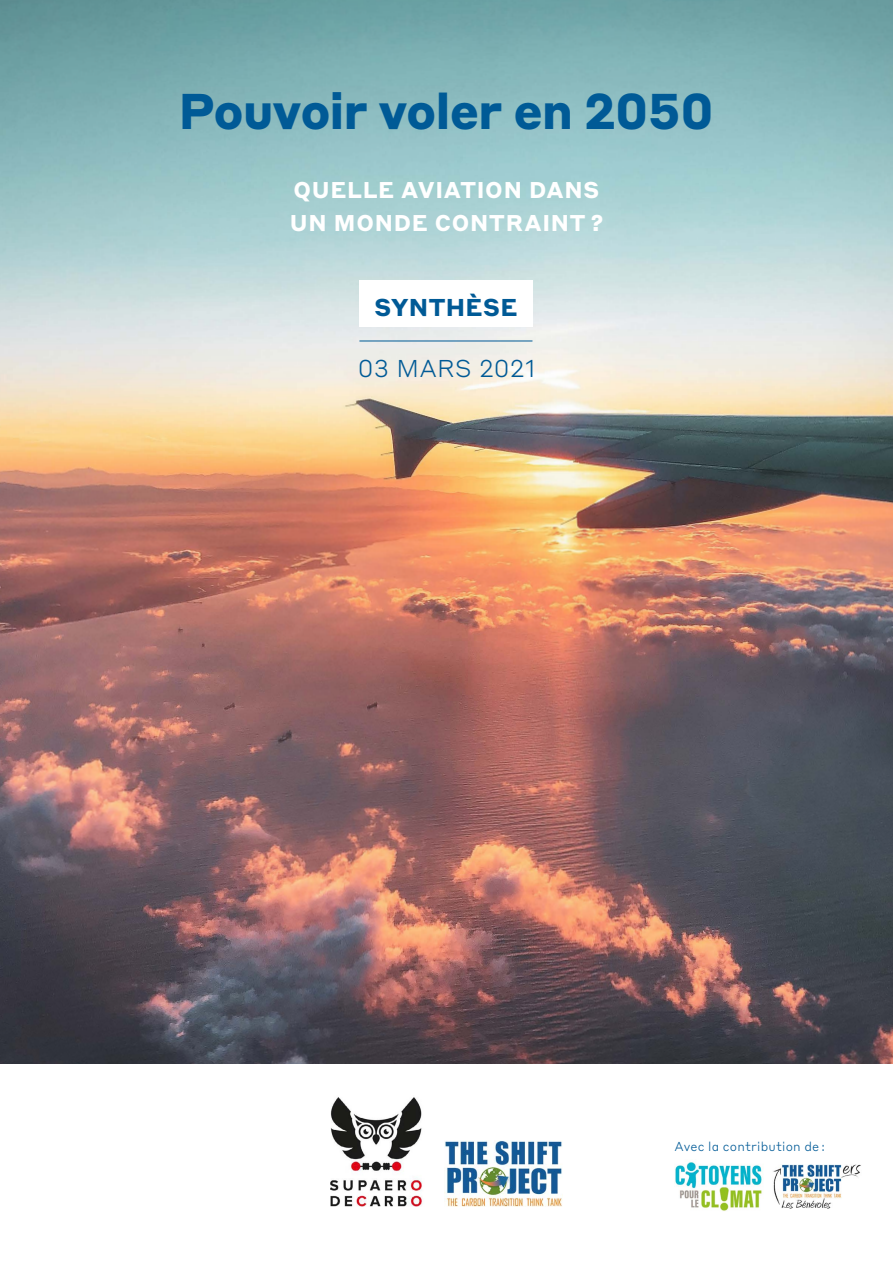
<style>
.page{position:relative;width:893px;height:1263px;background:#fff}
.page>*{position:absolute;margin:0;border:0;box-sizing:border-box;transform-origin:0 0}
.t1{font:700 49.5px "Styrene B";letter-spacing:-.02em;color:#005a96}
.t2{font:300 24px "Styrene B";color:#005a96}
.t3{font:700 24px "Styrene B";letter-spacing:.01em;color:#005a96}
.t4{font:700 22.5px/33px "Styrene B";letter-spacing:.03em;color:#fff}
.t5{font:300 12.75px "Styrene B";letter-spacing:.015em;color:#005a96}
</style>
<div class="page">
<img style="left:0;top:0;width:893px;height:1064px">
<hr style="left:360px;top:341px;width:172px;height:1px;background:#005a96">
<div style="left:359px;top:281px;width:174px;height:46px;background:#fff"></div>
<img style="left:773px;top:1164px;width:88px;height:44px">
<img style="left:675px;top:1162px;width:87px;height:49px">
<img style="left:331px;top:1097px;width:91px;height:109px">
<img style="left:444px;top:1140px;width:118px;height:66px">
<h1 class="t1" style="left:179px;top:69px;width:537px">Pouvoir voler en 2050</h1>
<p class="t4" style="left:290px;top:172px;width:315px">QUELLE AVIATION DANS<br>UN MONDE CONTRAINT ?</p>
<p class="t3" style="left:374px;top:287px;width:144px">SYNTHÈSE</p>
<p class="t2" style="left:357px;top:349px;width:179px">03 MARS 2021</p>
<p class="t5" style="left:674px;top:1136px;width:152px">Avec la contribution de :</p>
</div>
